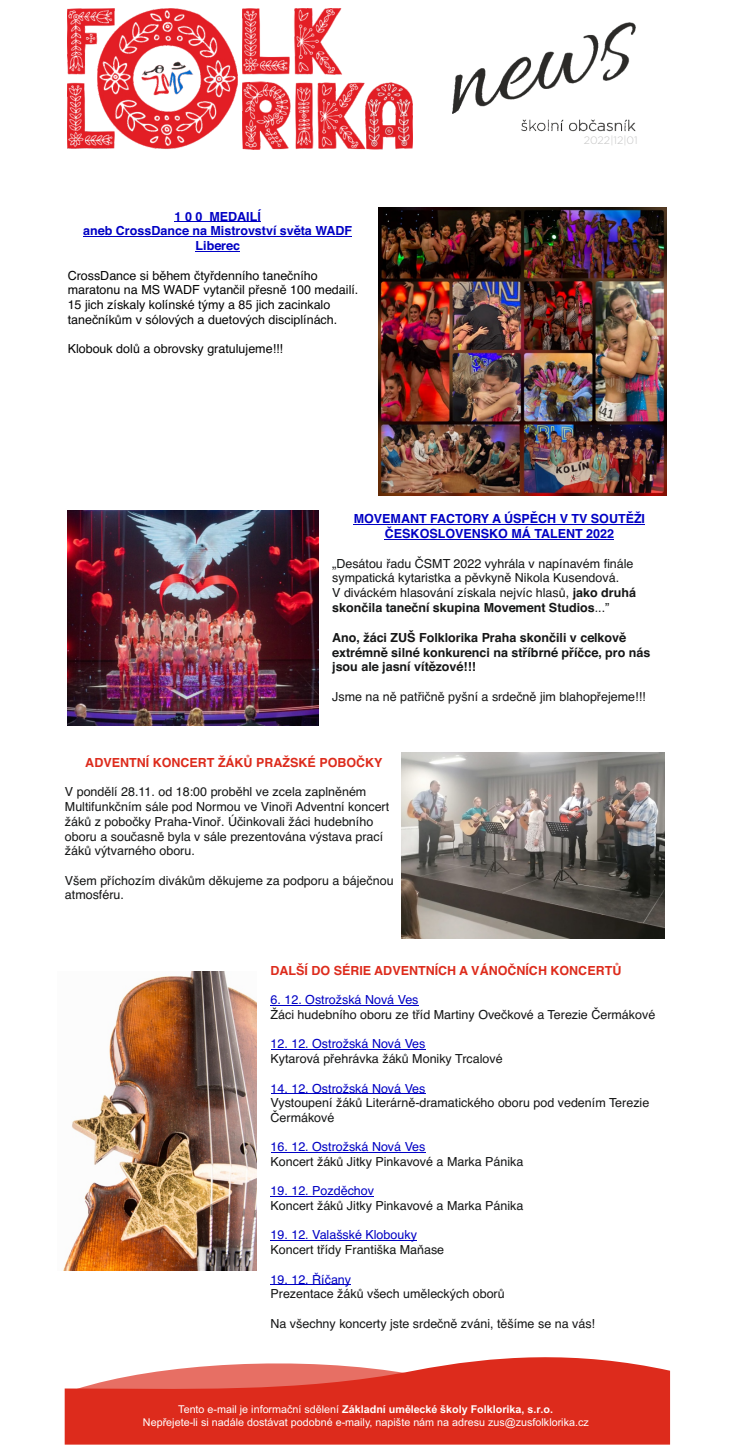
<style>
.page{position:relative;width:744px;height:1453px;background:#fff}
.page>*{position:absolute;margin:0;border:0;box-sizing:border-box;transform-origin:0 0}
.t1{font:12.5px/14.8px "Helvetica";color:#151616}
.t2{font:12.5px/14.8px "Helvetica";color:#050505}
.t3{font:12.5px "Helvetica";color:#0000c4}
.t4{font:700 12.5px/14.9px "Helvetica";color:#0000c4;text-align:center}
.t5{font:700 12.5px/14.9px "Helvetica";color:#151616}
.t6{font:700 12.5px "Helvetica";color:#dd2b1c}
.t7{font:10.75px/12.8px "Arial";color:#fff;text-align:center}
.t8{font:300 10.75px "Gotham";color:#c5c5c5}
.s1{font-weight:700}
</style>
<div class="page">
<hr style="left:270px;top:1005px;width:148px;height:1px;background:#0000c4">
<hr style="left:270px;top:1049px;width:155px;height:1px;background:#0000c4">
<hr style="left:270px;top:1093px;width:155px;height:1px;background:#0000c4">
<hr style="left:270px;top:1152px;width:155px;height:1px;background:#0000c4">
<hr style="left:270px;top:1196px;width:104px;height:1px;background:#0000c4">
<hr style="left:270px;top:1240px;width:147px;height:1px;background:#0000c4">
<hr style="left:270px;top:1284px;width:81px;height:1px;background:#0000c4">
<img style="left:63px;top:972px;width:193px;height:298px">
<img style="left:402px;top:752px;width:262px;height:186px">
<hr style="left:175px;top:222px;width:86px;height:1px;background:#0000c4">
<hr style="left:83px;top:237px;width:269px;height:1px;background:#0000c4">
<hr style="left:195px;top:251px;width:45px;height:1px;background:#0000c4">
<img style="left:378px;top:207px;width:288px;height:288px">
<hr style="left:354px;top:524px;width:291px;height:1px;background:#0000c4">
<hr style="left:385px;top:539px;width:229px;height:1px;background:#0000c4">
<img style="left:67px;top:510px;width:251px;height:215px">
<svg style="left:65px;top:1357px;width:605px;height:87px;background:#e1493c"></svg>
<img style="left:67px;top:9px;width:346px;height:141px">
<img style="left:409px;top:11px;width:227px;height:137px">
<p class="t4" style="left:83px;top:209px;width:270px">1 0 0 MEDAILÍ<br>aneb CrossDance na Mistrovství světa WADF<br>Liberec</p>
<p class="t2" style="left:68px;top:269px;width:292px">CrossDance si během čtyřdenního tanečního maratonu na MS WADF vytančil přesně 100 medailí.<br>15 jich získaly kolínské týmy a 85 jich zacinkalo tanečníkům v sólových a duetových disciplínách.</p>
<p class="t2" style="left:68px;top:342px;width:217px">Klobouk dolů a obrovsky gratulujeme!!!</p>
<p class="t8" style="left:584px;top:136px;width:55px">2022|12|01</p>
<p class="t4" style="left:354px;top:512px;width:293px">MOVEMANT FACTORY A ÚSPĚCH V TV SOUTĚŽI<br>ČESKOSLOVENSKO MÁ TALENT 2022</p>
<p class="t1" style="left:332px;top:557px;width:305px">„Desátou řadu ČSMT 2022 vyhrála v napínavém finále sympatická kytaristka a pěvkyně Nikola Kusendová.<br>V diváckém hlasování získala nejvíc hlasů, <span class="s1">jako druhá skončila taneční skupina Movement Studios</span>...”</p>
<p class="t5" style="left:332px;top:630px;width:320px">Ano, žáci ZUŠ Folklorika Praha skončili v celkově extrémně silné konkurenci na stříbrné příčce, pro nás jsou ale jasní vítězové!!!</p>
<p class="t1" style="left:332px;top:690px;width:315px">Jsme na ně patřičně pyšní a srdečně jim blahopřejeme!!!</p>
<p class="t6" style="left:85px;top:757px;width:299px">ADVENTNÍ KONCERT ŽÁKŮ PRAŽSKÉ POBOČKY</p>
<p class="t1" style="left:65px;top:785px;width:326px">V pondělí 28.11. od 18:00 proběhl ve zcela zaplněném Multifunkčním sále pod Normou ve Vinoři Adventní koncert žáků z pobočky Praha-Vinoř. Účinkovali žáci hudebního oboru a současně byla v sále prezentována výstava prací žáků výtvarného oboru.</p>
<p class="t1" style="left:65px;top:873px;width:330px">Všem příchozím divákům děkujeme za podporu a báječnou atmosféru.</p>
<p class="t6" style="left:270px;top:965px;width:352px">DALŠÍ DO SÉRIE ADVENTNÍCH A VÁNOČNÍCH KONCERTŮ</p>
<p class="t3" style="left:270px;top:995px;width:149px">6. 12. Ostrožská Nová Ves</p>
<p class="t1" style="left:270px;top:1008px;width:386px">Žáci hudebního oboru ze tříd Martiny Ovečkové a Terezie Čermákové</p>
<p class="t3" style="left:270px;top:1039px;width:156px">12. 12. Ostrožská Nová Ves</p>
<p class="t1" style="left:270px;top:1052px;width:234px">Kytarová přehrávka žáků Moniky Trcalové</p>
<p class="t3" style="left:270px;top:1083px;width:156px">14. 12. Ostrožská Nová Ves</p>
<p class="t1" style="left:270px;top:1096px;width:380px">Vystoupení žáků Literárně-dramatického oboru pod vedením Terezie<br>Čermákové</p>
<p class="t3" style="left:270px;top:1142px;width:156px">16. 12. Ostrožská Nová Ves</p>
<p class="t1" style="left:270px;top:1155px;width:254px">Koncert žáků Jitky Pinkavové a Marka Pánika</p>
<p class="t3" style="left:270px;top:1186px;width:105px">19. 12. Pozděchov</p>
<p class="t1" style="left:270px;top:1199px;width:254px">Koncert žáků Jitky Pinkavové a Marka Pánika</p>
<p class="t3" style="left:270px;top:1230px;width:148px">19. 12. Valašské Klobouky</p>
<p class="t1" style="left:270px;top:1243px;width:175px">Koncert třídy Františka Maňase</p>
<p class="t3" style="left:270px;top:1274px;width:82px">19. 12. Říčany</p>
<p class="t1" style="left:270px;top:1287px;width:236px">Prezentace žáků všech uměleckých oborů</p>
<p class="t1" style="left:270px;top:1316px;width:326px">Na všechny koncerty jste srdečně zváni, těšíme se na vás!</p>
<p class="t7" style="left:143px;top:1404px;width:447px">Tento e-mail je informační sdělení <span class="s1">Základní umělecké školy Folklorika, s.r.o.<br></span>Nepřejete-li si nadále dostávat podobné e-maily, napište nám na adresu zus@zusfolklorika.cz</p>
</div>
